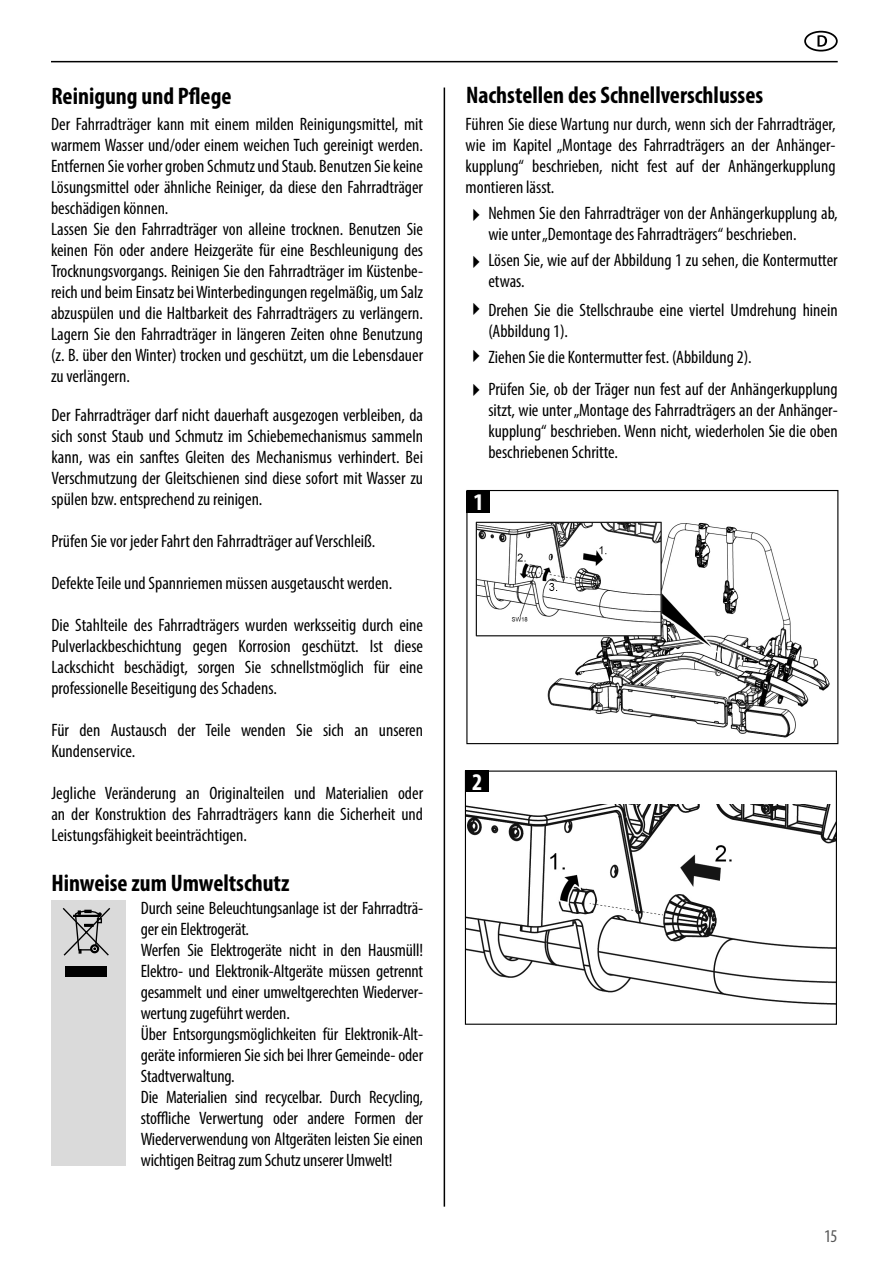
<style>
.page{position:relative;width:893px;height:1263px;background:#fff}
.page>*{position:absolute;margin:0;border:0;box-sizing:border-box;transform-origin:0 0}
.t1{font:700 condensed 24px "Myriad Pro";color:#000}
.t2{font:700 condensed 24px "Myriad Pro";color:#fff}
.t3{font:condensed 18px/21px "Myriad Pro";color:#000}
.t4{font:condensed 18px "Myriad Pro";color:#575757}
</style>
<div class="page">
<hr style="left:444px;top:88px;width:1px;height:1118px;background:#000">
<hr style="left:51px;top:61px;width:787px;height:1px;background:#000">
<div style="left:804px;top:31px;width:34px;height:21px;border:2px solid #000;border-radius:50%"></div>
<svg style="left:817px;top:35px;width:10px;height:12px"></svg>
<img style="left:467px;top:804px;width:368px;height:201px">
<div style="left:465px;top:770px;width:372px;height:255px;border:1px solid #000"></div>
<div style="left:465px;top:770px;width:23px;height:22px;background:#000"></div>
<img style="left:475px;top:521px;width:355px;height:217px">
<div style="left:466px;top:490px;width:372px;height:254px;border:1px solid #000"></div>
<div style="left:466px;top:491px;width:24px;height:22px;background:#000"></div>
<div style="left:51px;top:900px;width:75px;height:265px;background:#dadada"></div>
<svg style="left:62px;top:908px;width:49px;height:48px"></svg>
<div style="left:65px;top:966px;width:42px;height:10px;background:#000"></div>
<h1 class="t1" style="left:51px;top:81px;width:182px">Reinigung und Pflege</h1>
<p class="t3" style="left:51px;top:114px;width:374px">Der Fahrradträger kann mit einem milden Reinigungsmittel, mit warmem Wasser und/oder einem weichen Tuch gereinigt werden.<br>Entfernen Sie vorher groben Schmutz und Staub. Benutzen Sie keine Lösungsmittel oder ähnliche Reiniger, da diese den Fahrradträger beschädigen können.<br>Lassen Sie den Fahrradträger von alleine trocknen. Benutzen Sie keinen Fön oder andere Heizgeräte für eine Beschleunigung des Trocknungsvorgangs. Reinigen Sie den Fahrradträger im Küstenbe&shy;reich und beim Einsatz bei Winterbedingungen regelmäßig, um Salz abzuspülen und die Haltbarkeit des Fahrradträgers zu verlängern.<br>Lagern Sie den Fahrradträger in längeren Zeiten ohne Benutzung (z. B. über den Winter) trocken und geschützt, um die Lebensdauer zu verlängern.</p>
<p class="t3" style="left:51px;top:404px;width:373px;text-align:justify">Der Fahrradträger darf nicht dauerhaft ausgezogen verbleiben, da sich sonst Staub und Schmutz im Schiebemechanismus sammeln kann, was ein sanftes Gleiten des Mechanismus verhindert. Bei Verschmutzung der Gleitschienen sind diese sofort mit Wasser zu spülen bzw. entsprechend zu reinigen.</p>
<p class="t3" style="left:51px;top:530px;width:325px">Prüfen Sie vor jeder Fahrt den Fahrradträger auf Verschleiß.</p>
<p class="t3" style="left:51px;top:572px;width:342px">Defekte Teile und Spannriemen müssen ausgetauscht werden.</p>
<p class="t3" style="left:51px;top:614px;width:373px;text-align:justify">Die Stahlteile des Fahrradträgers wurden werksseitig durch eine Pulverlackbeschichtung gegen Korrosion geschützt. Ist diese Lackschicht beschädigt, sorgen Sie schnellstmöglich für eine professionelle Beseitigung des Schadens.</p>
<p class="t3" style="left:51px;top:719px;width:373px">Für den Austausch der Teile wenden Sie sich an unseren<br>Kundenservice.</p>
<p class="t3" style="left:51px;top:782px;width:373px;text-align:justify">Jegliche Veränderung an Originalteilen und Materialien oder an der Konstruktion des Fahrradträgers kann die Sicherheit und Leistungsfähigkeit beeinträchtigen.</p>
<h1 class="t1" style="left:51px;top:868px;width:240px">Hinweise zum Umweltschutz</h1>
<p class="t3" style="left:141px;top:897px;width:284px">Durch seine Beleuchtungsanlage ist der Fahrradträ&shy;ger ein Elektrogerät.<br>Werfen Sie Elektrogeräte nicht in den Hausmüll!<br>Elektro- und Elektronik-Altgeräte müssen getrennt gesammelt und einer umweltgerechten Wiederver&shy;wertung zugeführt werden.<br>Über Entsorgungsmöglichkeiten für Elektronik-Alt&shy;geräte informieren Sie sich bei Ihrer Gemeinde- oder Stadtverwaltung.<br>Die Materialien sind recycelbar. Durch Recycling, stoffliche Verwertung oder andere Formen der Wiederverwendung von Altgeräten leisten Sie einen wichtigen Beitrag zum Schutz unserer Umwelt!</p>
<h1 class="t1" style="left:466px;top:80px;width:299px">Nachstellen des Schnellverschlusses</h1>
<p class="t3" style="left:466px;top:113px;width:371px;text-align:justify">Führen Sie diese Wartung nur durch, wenn sich der Fahrradträger, wie im Kapitel „Montage des Fahrradträgers an der Anhänger&shy;kupplung“ beschrieben, nicht fest auf der Anhängerkupplung montieren lässt.</p>
<p class="t3" style="left:488px;top:202px;width:351px;text-indent:-22px">✔ Nehmen Sie den Fahrradträger von der Anhängerkupplung ab, wie unter „Demontage des Fahrradträgers“ beschrieben.</p>
<p class="t3" style="left:466px;top:250px;width:373px">✔ Lösen Sie, wie auf der Abbildung 1 zu sehen, die Kontermutter</p>
<p class="t3" style="left:488px;top:299px;width:351px;text-indent:-22px">✔ Drehen Sie die Stellschraube eine viertel Umdrehung hinein (Abbildung 1).</p>
<p class="t3" style="left:466px;top:346px;width:287px">✔ Ziehen Sie die Kontermutter fest. (Abbildung 2).</p>
<p class="t3" style="left:488px;top:271px;width:38px">etwas.</p>
<p class="t3" style="left:466px;top:378px;width:373px">✔ Prüfen Sie, ob der Träger nun fest auf der Anhängerkupplung</p>
<p class="t3" style="left:488px;top:399px;width:351px;text-align:justify">sitzt, wie unter „Montage des Fahrradträgers an der Anhänger&shy;kupplung“ beschrieben. Wenn nicht, wiederholen Sie die oben beschriebenen Schritte.</p>
<h1 class="t2" style="left:474px;top:487px;width:12px">1</h1>
<h1 class="t2" style="left:472px;top:767px;width:12px">2</h1>
<p class="t4" style="left:824px;top:1225px;width:15px">15</p>
</div>
